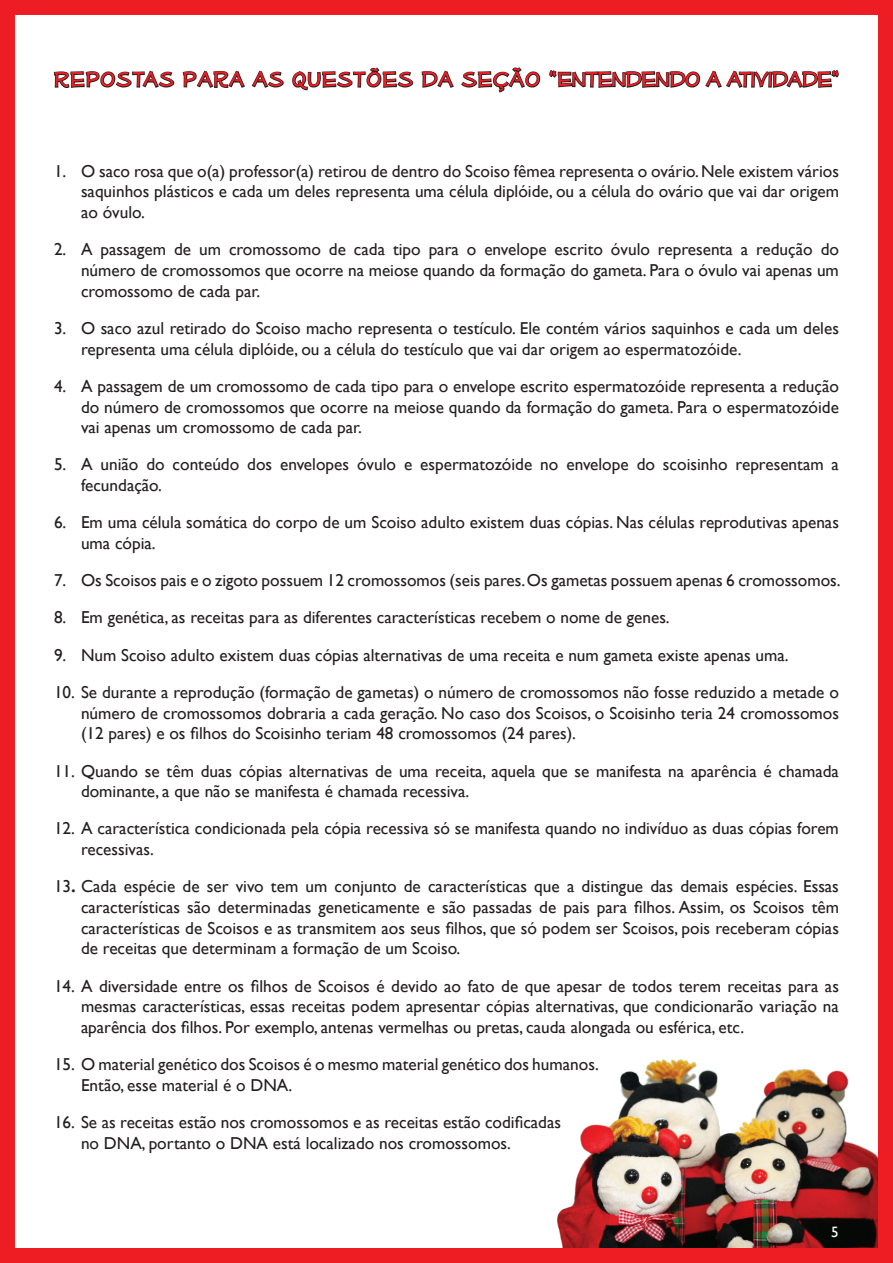
<style>
.page{position:relative;width:893px;height:1263px;background:#ee1d23}
.page>*{position:absolute;margin:0;border:0;box-sizing:border-box;transform-origin:0 0}
.t1{font:25.5px "Mufferaw";letter-spacing:.05em;color:#ee1d23}
.t2{font:17.25px/20.7px "Gill Sans";color:#231f20}
.t3{font:15px "Gill Sans";color:#fff}
.s1{font-weight:700}
</style>
<div class="page">
<div style="left:15px;top:15px;width:863px;height:1232px;background:#fff"></div>
<svg style="left:53px;top:70px;width:122px;height:18px"></svg>
<svg style="left:182px;top:70px;width:102px;height:18px"></svg>
<svg style="left:292px;top:67px;width:122px;height:24px"></svg>
<svg style="left:421px;top:67px;width:120px;height:26px"></svg>
<svg style="left:549px;top:69px;width:290px;height:19px"></svg>
<img style="left:557px;top:1059px;width:321px;height:188px">
<h1 class="t1" style="left:54px;top:67px;width:786px">REPOSTAS PARA AS QUESTÕES DA SEÇÃO “ENTENDENDO A ATIVIDADE”</h1>
<p class="t2" style="left:81px;top:161px;width:759px;text-align:justify;text-indent:-27px">1. O saco rosa que o(a) professor(a) retirou de dentro do Scoiso fêmea representa o ovário. Nele existem vários saquinhos plásticos e cada um deles representa uma célula diplóide, ou a célula do ovário que vai dar origem ao óvulo.</p>
<p class="t2" style="left:81px;top:239px;width:759px;text-align:justify;text-indent:-27px">2. A passagem de um cromossomo de cada tipo para o envelope escrito óvulo representa a redução do número de cromossomos que ocorre na meiose quando da formação do gameta. Para o óvulo vai apenas um cromossomo de cada par.</p>
<p class="t2" style="left:81px;top:318px;width:759px;text-indent:-27px">3. O saco azul retirado do Scoiso macho representa o testículo. Ele contém vários saquinhos e cada um deles representa uma célula diplóide, ou a célula do testículo que vai dar origem ao espermatozóide.</p>
<p class="t2" style="left:81px;top:376px;width:759px;text-align:justify;text-indent:-27px">4. A passagem de um cromossomo de cada tipo para o envelope escrito espermatozóide representa a redução do número de cromossomos que ocorre na meiose quando da formação do gameta. Para o espermatozóide vai apenas um cromossomo de cada par.</p>
<p class="t2" style="left:81px;top:455px;width:759px;text-indent:-27px">5. A união do conteúdo dos envelopes óvulo e espermatozóide no envelope do scoisinho representam a fecundação.</p>
<p class="t2" style="left:81px;top:512px;width:759px;text-indent:-27px">6. Em uma célula somática do corpo de um Scoiso adulto existem duas cópias. Nas células reprodutivas apenas uma cópia.</p>
<p class="t2" style="left:54px;top:570px;width:788px">7. Os Scoisos pais e o zigoto possuem 12 cromossomos (seis pares. Os gametas possuem apenas 6 cromossomos.</p>
<p class="t2" style="left:54px;top:608px;width:617px">8. Em genética, as receitas para as diferentes características recebem o nome de genes.</p>
<p class="t2" style="left:54px;top:645px;width:736px">9. Num Scoiso adulto existem duas cópias alternativas de uma receita e num gameta existe apenas uma.</p>
<p class="t2" style="left:81px;top:682px;width:759px;text-align:justify;text-indent:-27px">10. Se durante a reprodução (formação de gametas) o número de cromossomos não fosse reduzido a metade o número de cromossomos dobraria a cada geração. No caso dos Scoisos, o Scoisinho teria 24 cromossomos (12 pares) e os filhos do Scoisinho teriam 48 cromossomos (24 pares).</p>
<p class="t2" style="left:81px;top:761px;width:759px;text-indent:-27px">11. Quando se têm duas cópias alternativas de uma receita, aquela que se manifesta na aparência é chamada dominante, a que não se manifesta é chamada recessiva.</p>
<p class="t2" style="left:81px;top:818px;width:759px;text-indent:-27px">12. A característica condicionada pela cópia recessiva só se manifesta quando no indivíduo as duas cópias forem recessivas.</p>
<p class="t2" style="left:81px;top:876px;width:759px;text-align:justify;text-indent:-27px">13<span class="s1">.</span> Cada espécie de ser vivo tem um conjunto de características que a distingue das demais espécies. Essas características são determinadas geneticamente e são passadas de pais para filhos. Assim, os Scoisos têm características de Scoisos e as transmitem aos seus filhos, que só podem ser Scoisos, pois receberam cópias de receitas que determinam a formação de um Scoiso.</p>
<p class="t2" style="left:81px;top:976px;width:759px;text-align:justify;text-indent:-27px">14. A diversidade entre os filhos de Scoisos é devido ao fato de que apesar de todos terem receitas para as mesmas características, essas receitas podem apresentar cópias alternativas, que condicionarão variação na aparência dos filhos. Por exemplo, antenas vermelhas ou pretas, cauda alongada ou esférica, etc.</p>
<p class="t2" style="left:81px;top:1054px;width:519px;text-indent:-27px">15. O material genético dos Scoisos é o mesmo material genético dos humanos.<br>Então, esse material é o DNA.</p>
<p class="t2" style="left:81px;top:1112px;width:482px;text-indent:-27px">16. Se as receitas estão nos cromossomos e as receitas estão codificadas no DNA, portanto o DNA está localizado nos cromossomos.</p>
<p class="t3" style="left:831px;top:1223px;width:9px">5</p>
</div>
